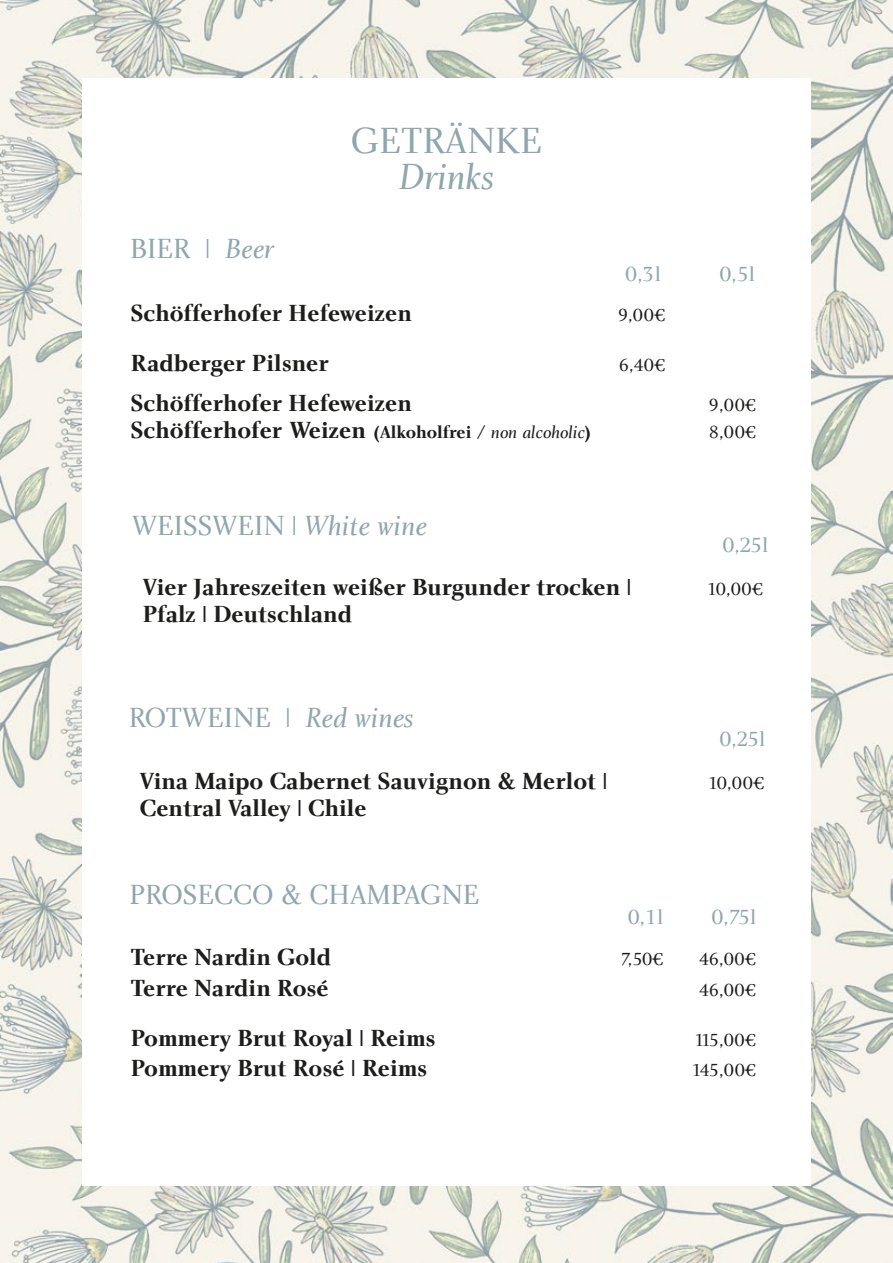
<style>
.page{position:relative;width:893px;height:1263px;background:#fff}
.page>*{position:absolute;margin:0;border:0;box-sizing:border-box;transform-origin:0 0}
.t1{font:37.5px "Charlotte Book Plain";color:#8fa6ad}
.t2{font:37.5px "Charlotte Book Italic Plain";color:#8fa6ad}
.t3{font:28.5px "Charlotte Book Plain";color:#8fa6ad}
.t4{font:24px "Charlotte Bold Plain";color:#1d1d1b}
.t5{font:21px "Charlotte Book Plain";color:#8fa6ad}
.t6{font:18px "Charlotte Book Plain";letter-spacing:-.05em;color:#1d1d1b}
.s1{font-family:"Charlotte Book Italic Plain"}
.s2{font-size:18px}
.s3{font-family:"Charlotte Book Italic Plain";font-size:18px}
</style>
<div class="page">
<img style="left:0;top:0;width:893px;height:1263px">
<div style="left:82px;top:78px;width:729px;height:1107px;background:#fff"></div>
<p class="t3" style="left:130px;top:233px;width:145px">BIER | <span class="s1">Beer</span></p>
<h1 class="t1" style="left:351px;top:120px;width:193px">GETRÄNKE</h1>
<h1 class="t2" style="left:399px;top:156px;width:97px">Drinks</h1>
<p class="t5" style="left:625px;top:262px;width:37px">0,3l</p>
<p class="t5" style="left:719px;top:262px;width:37px">0,5l</p>
<p class="t4" style="left:131px;top:299px;width:283px">Schöfferhofer Hefeweizen</p>
<p class="t6" style="left:618px;top:305px;width:49px">9,00€</p>
<p class="t4" style="left:131px;top:349px;width:200px">Radberger Pilsner</p>
<p class="t6" style="left:619px;top:355px;width:48px">6,40€</p>
<p class="t4" style="left:131px;top:389px;width:283px">Schöfferhofer Hefeweizen</p>
<p class="t6" style="left:709px;top:395px;width:49px">9,00€</p>
<p class="t4" style="left:131px;top:416px;width:462px">Schöfferhofer Weizen <span class="s2">(Alkoholfrei /</span> <span class="s3">non alcoholic</span><span class="s2">)</span></p>
<p class="t6" style="left:709px;top:422px;width:49px">8,00€</p>
<p class="t3" style="left:132px;top:510px;width:296px">WEISSWEIN | <span class="s1">White wine</span></p>
<p class="t5" style="left:722px;top:533px;width:48px">0,25l</p>
<p class="t4" style="left:143px;top:574px;width:490px">Vier Jahreszeiten weißer Burgunder trocken |</p>
<p class="t6" style="left:707px;top:580px;width:58px">10,00€</p>
<p class="t4" style="left:143px;top:601px;width:211px">Pfalz | Deutschland</p>
<p class="t3" style="left:129px;top:702px;width:287px">ROTWEINE | <span class="s1">Red wines</span></p>
<p class="t5" style="left:719px;top:727px;width:48px">0,25l</p>
<p class="t4" style="left:140px;top:767px;width:469px">Vina Maipo Cabernet Sauvignon &amp; Merlot |</p>
<p class="t6" style="left:708px;top:773px;width:58px">10,00€</p>
<p class="t4" style="left:140px;top:794px;width:228px">Central Valley | Chile</p>
<p class="t3" style="left:129px;top:878px;width:351px">PROSECCO &amp; CHAMPAGNE</p>
<p class="t5" style="left:628px;top:905px;width:37px">0,1l</p>
<p class="t5" style="left:711px;top:905px;width:47px">0,75l</p>
<p class="t4" style="left:131px;top:943px;width:202px">Terre Nardin Gold</p>
<p class="t6" style="left:620px;top:949px;width:45px">7,50€</p>
<p class="t6" style="left:699px;top:949px;width:59px">46,00€</p>
<p class="t4" style="left:131px;top:974px;width:200px">Terre Nardin Rosé</p>
<p class="t6" style="left:699px;top:980px;width:59px">46,00€</p>
<p class="t4" style="left:131px;top:1024px;width:306px">Pommery Brut Royal | Reims</p>
<p class="t6" style="left:694px;top:1030px;width:64px">115,00€</p>
<p class="t4" style="left:131px;top:1054px;width:298px">Pommery Brut Rosé | Reims</p>
<p class="t6" style="left:691px;top:1060px;width:66px">145,00€</p>
</div>
